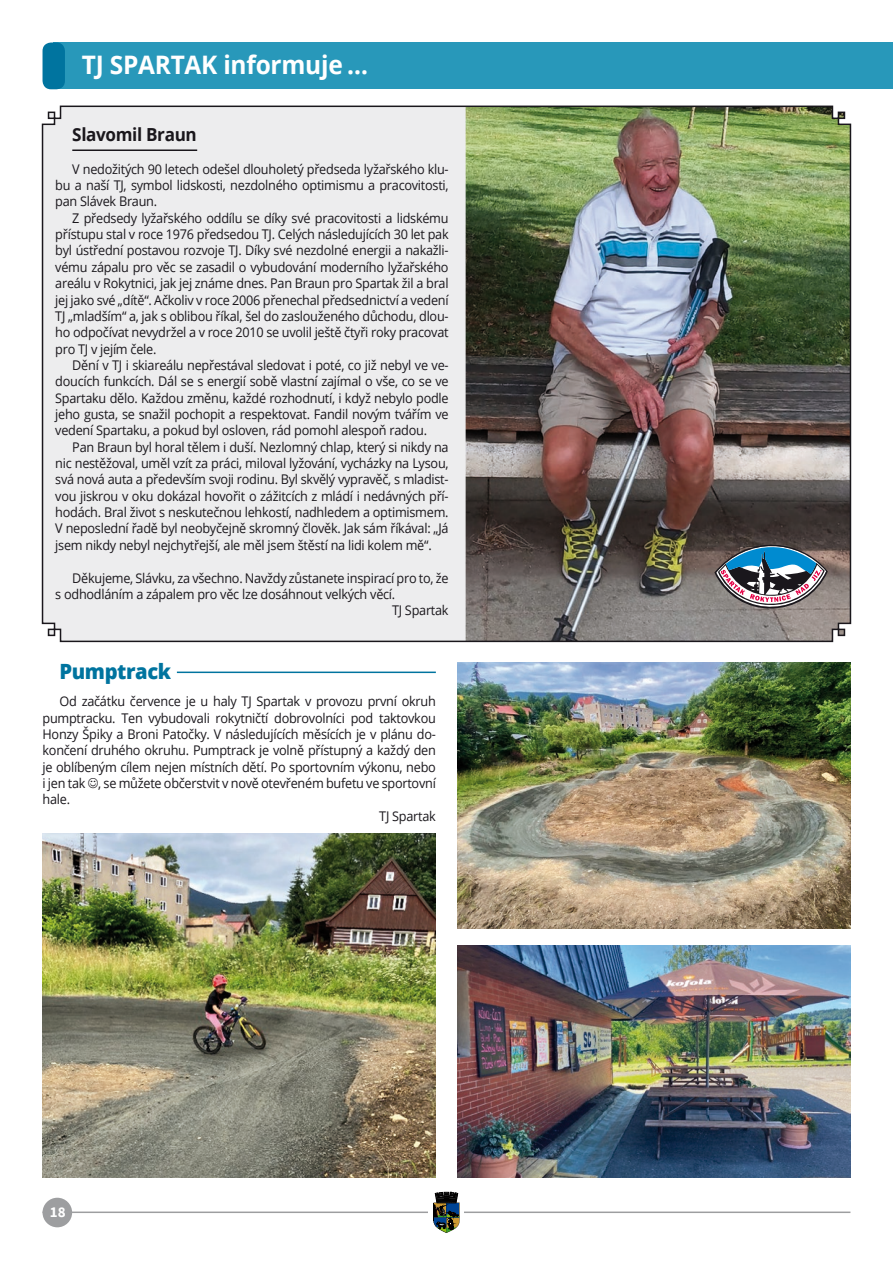
<style>
.page{position:relative;width:893px;height:1263px;background:#fff}
.page>*{position:absolute;margin:0;border:0;box-sizing:border-box;transform-origin:0 0}
.Nadpis_H1{font:700 25.5px "Open Sans";letter-spacing:-.01em;color:#fff;scale:.96 1}
.Nadpis_H2{font:800 21px "Open Sans";letter-spacing:-.02em;color:#00749f;scale:.96 1}
.Nadpis_H4{font:700 18px "Open Sans";letter-spacing:-.02em;color:#1a171c;scale:.95 1}
.t1{font:700 15px "Source Sans Pro";color:#fff}
.AAA_Body_Text{font:13.35px/16.4px "Open Sans";letter-spacing:-.02em;color:#1a171c;text-align:justify;scale:.95 1}
</style>
<div class="page">
<hr style="left:43px;top:1211px;width:807px;height:2px;background:#9d9ea0">
<div style="left:429px;top:1192px;width:35px;height:42px;background:#fff"></div>
<svg style="left:433px;top:1192px;width:27px;height:41px"></svg>
<div style="left:43px;top:1198px;width:29px;height:29px;background:#9d9ea0;border-radius:50%"></div>
<img style="left:41px;top:105px;width:811px;height:538px">
<div style="left:54px;top:43px;width:839px;height:46px;background:#2898ba"></div>
<div style="left:43px;top:43px;width:22px;height:46px;background:#00749f;border-radius:9px"></div>
<hr style="left:72px;top:149px;width:125px;height:2px;background:#1a171c">
<svg style="left:714px;top:545px;width:114px;height:63px;background:#6f7c8b"></svg>
<img style="left:43px;top:833px;width:393px;height:345px">
<img style="left:457px;top:662px;width:393px;height:266px">
<img style="left:457px;top:945px;width:393px;height:233px">
<hr style="left:177px;top:671px;width:259px;height:2px;background:#00749f">
<p class="Nadpis_H1" style="left:82px;top:47px;width:300px">TJ SPARTAK informuje …</p>
<p class="Nadpis_H4" style="left:72px;top:122px;width:133px">Slavomil Braun</p>
<p class="AAA_Body_Text" style="left:55px;top:160px;width:416px;text-indent:17px">V nedožitých 90 letech odešel dlouholetý předseda lyžařského klu&shy;bu a naší TJ, symbol lidskosti, nezdolného optimismu a pracovitosti, pan Slávek Braun.</p>
<p class="AAA_Body_Text" style="left:55px;top:209px;width:416px;text-indent:17px">Z předsedy lyžařského oddílu se díky své pracovitosti a lidskému přístupu stal v roce 1976 předsedou TJ. Celých následujících 30 let pak byl ústřední postavou rozvoje TJ. Díky své nezdolné energii a nakažli&shy;vému zápalu pro věc se zasadil o vybudování moderního lyžařského areálu v Rokytnici, jak jej známe dnes. Pan Braun pro Spartak žil a bral jej jako své „dítě“. Ačkoliv v roce 2006 přenechal předsednictví a vedení TJ „mladším“ a, jak s oblibou říkal, šel do zaslouženého důchodu, dlou&shy;ho odpočívat nevydržel a v roce 2010 se uvolil ještě čtyři roky pracovat pro TJ v jejím čele.</p>
<p class="AAA_Body_Text" style="left:55px;top:357px;width:416px;text-indent:17px">Dění v TJ i skiareálu nepřestával sledovat i poté, co již nebyl ve ve&shy;doucích funkcích. Dál se s energií sobě vlastní zajímal o vše, co se ve Spartaku dělo. Každou změnu, každé rozhodnutí, i když nebylo podle jeho gusta, se snažil pochopit a respektovat. Fandil novým tvářím ve vedení Spartaku, a pokud byl osloven, rád pomohl alespoň radou.</p>
<p class="AAA_Body_Text" style="left:55px;top:438px;width:416px;text-indent:17px">Pan Braun byl horal tělem i duší. Nezlomný chlap, který si nikdy na nic nestěžoval, uměl vzít za práci, miloval lyžování, vycházky na Lysou, svá nová auta a především svoji rodinu. Byl skvělý vypravěč, s mladist&shy;vou jiskrou v oku dokázal hovořit o zážitcích z mládí i nedávných pří&shy;hodách. Bral život s neskutečnou lehkostí, nadhledem a optimismem.<br>V neposlední řadě byl neobyčejně skromný člověk. Jak sám říkával: „Já jsem nikdy nebyl nejchytřejší, ale měl jsem štěstí na lidi kolem mě“.</p>
<p class="AAA_Body_Text" style="left:55px;top:569px;width:416px;text-indent:17px">Děkujeme, Slávku, za všechno. Navždy zůstanete inspirací pro to, že s odhodláním a zápalem pro věc lze dosáhnout velkých věcí.</p>
<p class="AAA_Body_Text" style="left:392px;top:602px;width:61px">TJ Spartak</p>
<p class="Nadpis_H2" style="left:60px;top:656px;width:118px">Pumptrack</p>
<p class="AAA_Body_Text" style="left:43px;top:693px;width:416px;text-indent:17px">Od začátku července je u haly TJ Spartak v provozu první okruh pumptracku. Ten vybudovali rokytničtí dobrovolníci pod taktovkou Honzy Špiky a Broni Patočky. V následujících měsících je v plánu do&shy;končení druhého okruhu. Pumptrack je volně přístupný a každý den je oblíbeným cílem nejen místních dětí. Po sportovním výkonu, nebo i jen tak , se můžete občerstvit v nově otevřeném bufetu ve sportovní hale.</p>
<p class="AAA_Body_Text" style="left:379px;top:807px;width:61px">TJ Spartak</p>
<p class="t1" style="left:50px;top:1201px;width:17px">18</p>
</div>
